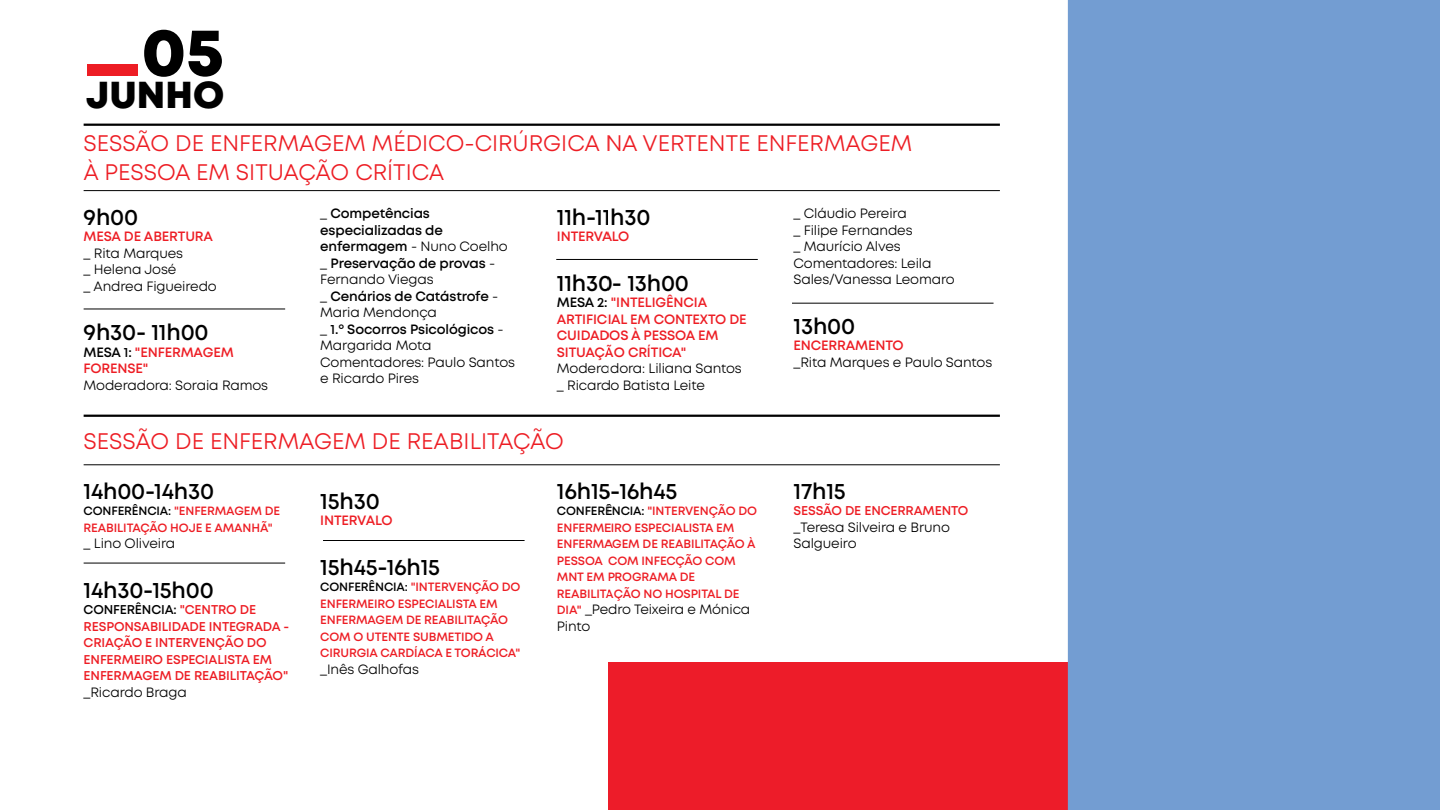
<style>
.page{position:relative;width:1440px;height:810px;background:#fff}
.page>*{position:absolute;margin:0;border:0;box-sizing:border-box;transform-origin:0 0}
.t1{font:800 67.5px "Mont";color:#000}
.t2{font:800 37.5px "Mont";color:#000}
.t3{font:22.5px/29.2px "Mont";color:#ed1d24}
.t4{font:600 22.5px "Mont";letter-spacing:-.01em;color:#000}
.t5{font:13.5px/16.5px "Mont";letter-spacing:-.01em;color:#000}
.t6{font:600 13.5px/16.5px "Mont";letter-spacing:-.01em;color:#000}
.t7{font:600 13.5px/16.5px "Mont";letter-spacing:-.01em;color:#ed1d24}
.t8{font:600 12.75px/16.5px "Mont";letter-spacing:-.01em;color:#ed1d24}
.t9{font:600 12px/16.5px "Mont";letter-spacing:-.01em;color:#ed1d24}
.s1{color:#000}
.s2{font-weight:400}
.s3{font-weight:600;font-size:12px;color:#ed1d24}
</style>
<div class="page">
<hr style="left:84px;top:190px;width:916px;height:1px;background:#000">
<hr style="left:84px;top:415px;width:916px;height:2px;background:#000">
<hr style="left:84px;top:464px;width:916px;height:1px;background:#000">
<div style="left:87px;top:64px;width:50px;height:12px;background:#ed1d24"></div>
<hr style="left:84px;top:124px;width:916px;height:2px;background:#000">
<hr style="left:84px;top:309px;width:201px;height:1px;background:#000">
<hr style="left:84px;top:563px;width:201px;height:1px;background:#000">
<hr style="left:323px;top:540px;width:202px;height:1px;background:#000">
<hr style="left:556px;top:259px;width:202px;height:1px;background:#000">
<hr style="left:792px;top:303px;width:202px;height:1px;background:#000">
<div style="left:608px;top:662px;width:460px;height:148px;background:#ed1c29"></div>
<div style="left:1068px;top:0;width:372px;height:810px;background:#739dd2"></div>
<h1 class="t1" style="left:142px;top:8px;width:84px">05</h1>
<h2 class="t2" style="left:86px;top:70px;width:139px">JUNHO</h2>
<h3 class="t3" style="left:84px;top:129px;width:830px">SESSÃO DE ENFERMAGEM MÉDICO-CIRÚRGICA NA VERTENTE ENFERMAGEM<br>À PESSOA EM SITUAÇÃO CRÍTICA</h3>
<h3 class="t4" style="left:84px;top:202px;width:56px">9h00</h3>
<p class="t7" style="left:84px;top:228px;width:131px">MESA DE ABERTURA</p>
<p class="t5" style="left:84px;top:245px;width:135px">_ Rita Marques<br>_ Helena José<br>_ Andrea Figueiredo</p>
<h3 class="t4" style="left:84px;top:318px;width:127px">9h30- 11h00</h3>
<p class="t7" style="left:84px;top:344px;width:152px"><span class="s1">MESA 1:</span> "ENFERMAGEM<br>FORENSE"</p>
<p class="t5" style="left:84px;top:377px;width:186px">Moderadora: Soraia Ramos</p>
<p class="t6" style="left:320px;top:205px;width:196px"><span class="s2">_</span> Competências especializadas de enfermagem <span class="s2">- Nuno Coelho _</span> Preservação de provas <span class="s2">-<br>Fernando Viegas<br>_</span> Cenários de Catástrofe <span class="s2">-<br>Maria Mendonça<br>_</span> 1.º Socorros Psicológicos <span class="s2">-<br>Margarida Mota<br>Comentadores: Paulo Santos e Ricardo Pires</span></p>
<h3 class="t4" style="left:557px;top:202px;width:95px">11h-11h30</h3>
<p class="t7" style="left:557px;top:228px;width:74px">INTERVALO</p>
<h3 class="t4" style="left:557px;top:268px;width:134px">11h30- 13h00</h3>
<p class="t7" style="left:557px;top:294px;width:191px"><span class="s1">MESA 2:</span> "INTELIGÊNCIA<br>ARTIFICIAL EM CONTEXTO DE<br>CUIDADOS À PESSOA EM<br>SITUAÇÃO CRÍTICA"</p>
<p class="t5" style="left:557px;top:360px;width:186px">Moderadora: Liliana Santos _ Ricardo Batista Leite</p>
<h3 class="t3" style="left:84px;top:427px;width:482px">SESSÃO DE ENFERMAGEM DE REABILITAÇÃO</h3>
<h3 class="t4" style="left:84px;top:476px;width:132px">14h00-14h30</h3>
<p class="t9" style="left:84px;top:503px;width:198px"><span class="s1">CONFERÊNCIA:</span> "ENFERMAGEM DE<br>REABILITAÇÃO HOJE E AMANHÃ"</p>
<p class="t5" style="left:84px;top:535px;width:93px">_ Lino Oliveira</p>
<h3 class="t4" style="left:84px;top:575px;width:132px">14h30-15h00</h3>
<p class="t8" style="left:84px;top:602px;width:207px"><span class="s1">CONFERÊNCIA:</span> "CENTRO DE<br>RESPONSABILIDADE INTEGRADA -<br>CRIAÇÃO E INTERVENÇÃO DO<br>ENFERMEIRO ESPECIALISTA EM<br>ENFERMAGEM DE REABILITAÇÃO"</p>
<p class="t5" style="left:84px;top:684px;width:105px">_Ricardo Braga</p>
<h3 class="t4" style="left:320px;top:486px;width:61px">15h30</h3>
<p class="t7" style="left:320px;top:512px;width:74px">INTERVALO</p>
<h3 class="t4" style="left:320px;top:552px;width:122px">15h45-16h15</h3>
<p class="t9" style="left:320px;top:579px;width:202px"><span class="s1">CONFERÊNCIA:</span> "INTERVENÇÃO DO<br>ENFERMEIRO ESPECIALISTA EM<br>ENFERMAGEM DE REABILITAÇÃO<br>COM O UTENTE SUBMETIDO A<br>CIRURGIA CARDÍACA E TORÁCICA"</p>
<p class="t5" style="left:320px;top:661px;width:100px">_Inês Galhofas</p>
<h3 class="t4" style="left:557px;top:476px;width:122px">16h15-16h45</h3>
<p class="t9" style="left:557px;top:503px;width:202px"><span class="s1">CONFERÊNCIA:</span> "INTERVENÇÃO DO<br>ENFERMEIRO ESPECIALISTA EM<br>ENFERMAGEM DE REABILITAÇÃO À<br>PESSOA COM INFECÇÃO COM<br>MNT EM PROGRAMA DE<br>REABILITAÇÃO NO HOSPITAL DE</p>
<p class="t5" style="left:557px;top:601px;width:195px"><span class="s3">DIA"</span> _Pedro Teixeira e Mónica<br>Pinto</p>
<p class="t5" style="left:794px;top:205px;width:163px">_ Cláudio Pereira<br>_ Filipe Fernandes<br>_ Maurício Alves<br>Comentadores: Leila<br>Sales/Vanessa Leomaro</p>
<h3 class="t4" style="left:794px;top:311px;width:63px">13h00</h3>
<p class="t7" style="left:794px;top:337px;width:112px">ENCERRAMENTO</p>
<p class="t5" style="left:794px;top:354px;width:200px">_Rita Marques e Paulo Santos</p>
<h3 class="t4" style="left:794px;top:476px;width:54px">17h15</h3>
<p class="t8" style="left:794px;top:503px;width:176px">SESSÃO DE ENCERRAMENTO</p>
<p class="t5" style="left:794px;top:519px;width:158px">_Teresa Silveira e Bruno<br>Salgueiro</p>
</div>
